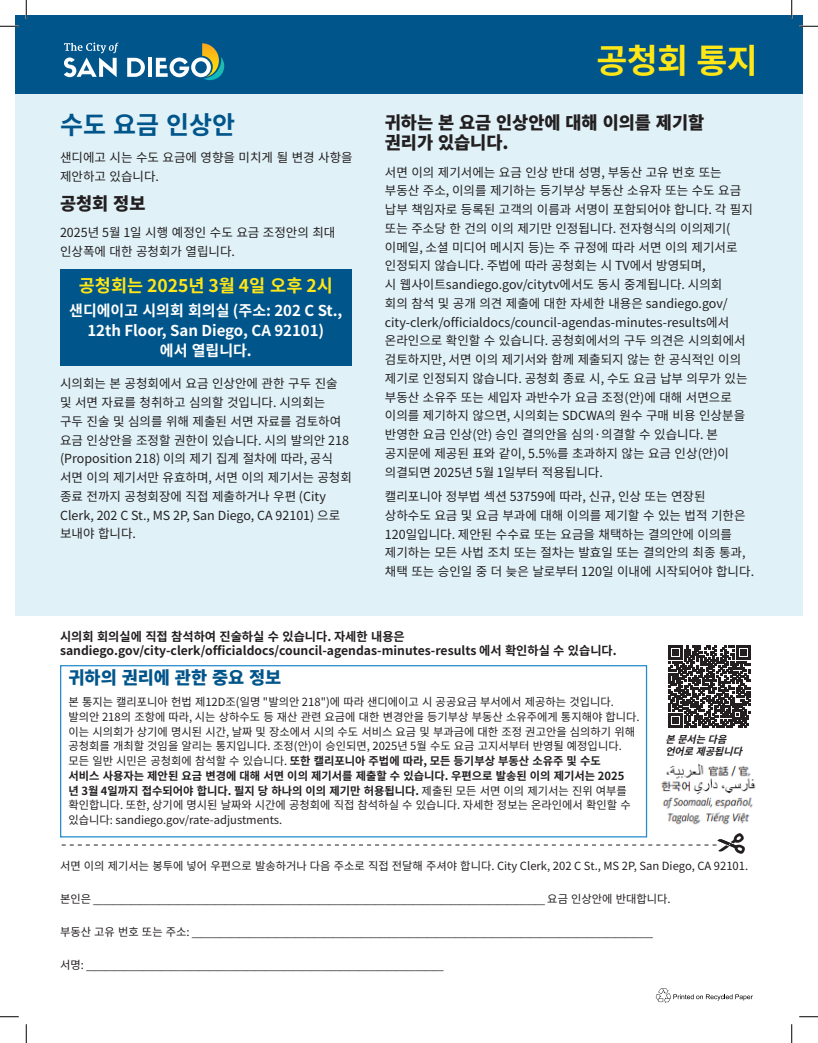
<style>
.page{position:relative;width:818px;height:1043px;background:#fff}
.page>*{position:absolute;margin:0;border:0;box-sizing:border-box;transform-origin:0 0}
.Subhead{font:700 33.75px "Noto Sans CJ Kkr";color:#ffe616}
.Subhead-2{font:700 25px "Noto Sans CJ Kkr";color:#00558b}
.Body_Text{font:900 17.5px/20px "Noto Sans CJ Kkr";color:#231f20}
.Body_Text-2{font:700 17.5px "Noto Sans CJ Kkr";color:#ffe616}
.Subhead_2{font:900 17.5px "Noto Sans CJ Kkr";color:#00558b}
.Body_Text-3{font:700 15px/20px "Noto Sans CJ Kkr";color:#fff;text-align:center}
.Body_Text-4{font:12.5px/18.8px "Noto Sans CJ Kkr";color:#231f20}
.Body_Text-5{font:700 12.25px/14.4px "Noto Sans CJ Kkr";color:#231f20}
.Body_Text-6{font:11.25px/14.8px "Noto Sans CJ Kkr";color:#231f20}
.Body_Text-7{font:11.25px "Merriweather";color:#231f20}
.Subhead-3{font:italic 700 10px/12.5px "Noto Sans CJ Kkr";color:#231f20}
.s1{font-weight:700}
.s2{font-family:"Noto Sans CJ Kkr"}
</style>
<div class="page">
<div style="left:15px;top:71px;width:787px;height:545px;background:#e0f2f8"></div>
<div style="left:15px;top:15px;width:787px;height:79px;background:#00558b"></div>
<svg style="left:62px;top:832px;width:683px;height:22px"></svg>
<svg style="left:655px;top:988px;width:97px;height:15px"></svg>
<svg style="left:668px;top:645px;width:82px;height:82px"></svg>
<img style="left:661px;top:764px;width:95px;height:61px">
<svg style="left:127px;top:58px;width:18px;height:19px"></svg>
<hr style="left:148px;top:58px;width:4px;height:19px;background:#fff">
<svg style="left:64px;top:43px;width:54px;height:34px"></svg>
<svg style="left:156px;top:43px;width:68px;height:37px"></svg>
<div style="left:60px;top:269px;width:291px;height:97px;background:#00558b"></div>
<div style="left:60px;top:665px;width:587px;height:172px;border:1px solid #238acb"></div>
<svg style="left:0;top:25px;width:19px;height:2px"></svg>
<svg style="left:799px;top:25px;width:19px;height:2px"></svg>
<svg style="left:0;top:1016px;width:19px;height:1px"></svg>
<svg style="left:799px;top:1016px;width:19px;height:1px"></svg>
<svg style="left:25px;top:0;width:2px;height:19px"></svg>
<svg style="left:25px;top:1024px;width:2px;height:18px"></svg>
<svg style="left:790px;top:0;width:2px;height:19px"></svg>
<svg style="left:791px;top:1024px;width:1px;height:18px"></svg>
<p class="Subhead-2" style="left:60px;top:111px;width:177px">수도 요금 인상안</p>
<p class="Body_Text-4" style="left:60px;top:148px;width:294px">샌디에고 시는 수도 요금에 영향을 미치게 될 변경 사항을 제안하고 있습니다.</p>
<p class="Body_Text" style="left:60px;top:193px;width:87px">공청회 정보</p>
<p class="Body_Text-4" style="left:60px;top:223px;width:277px">2025년 5월 1일 시행 예정인 수도 요금 조정안의 최대 인상폭에 대한 공청회가 열립니다.</p>
<p class="Body_Text-2" style="left:79px;top:276px;width:255px">공청회는 2025년 3월 4일 오후 2시</p>
<p class="Body_Text-3" style="left:69px;top:300px;width:275px">샌디에이고 시의회 회의실 (주소: 202 C St.,<br>12th Floor, San Diego, CA 92101)<br>에서 열립니다.</p>
<p class="Body_Text-4" style="left:60px;top:375px;width:293px">시의회는 본 공청회에서 요금 인상안에 관한 구두 진술 및 서면 자료를 청취하고 심의할 것입니다. 시의회는<br>구두 진술 및 심의를 위해 제출된 서면 자료를 검토하여 요금 인상안을 조정할 권한이 있습니다. 시의 발의안 218 (Proposition 218) 이의 제기 집계 절차에 따라, 공식 서면 이의 제기서만 유효하며, 서면 이의 제기서는 공청회 종료 전까지 공청회장에 직접 제출하거나 우편 (City<br>Clerk, 202 C St., MS 2P, San Diego, CA 92101) 으로 보내야 합니다.</p>
<p class="Subhead" style="left:596px;top:42px;width:163px">공청회 통지</p>
<p class="Body_Text" style="left:385px;top:113px;width:321px">귀하는 본 요금 인상안에 대해 이의를 제기할 권리가 있습니다.</p>
<p class="Body_Text-4" style="left:385px;top:163px;width:369px">서면 이의 제기서에는 요금 인상 반대 성명, 부동산 고유 번호 또는 부동산 주소, 이의를 제기하는 등기부상 부동산 소유자 또는 수도 요금 납부 책임자로 등록된 고객의 이름과 서명이 포함되어야 합니다. 각 필지 또는 주소당 한 건의 이의 제기만 인정됩니다. 전자형식의 이의제기( 이메일, 소셜 미디어 메시지 등)는 주 규정에 따라 서면 이의 제기서로 인정되지 않습니다. 주법에 따라 공청회는 시 TV에서 방영되며,<br>시 웹사이트sandiego.gov/citytv에서도 동시 중계됩니다. 시의회<br>회의 참석 및 공개 의견 제출에 대한 자세한 내용은 sandiego.gov/ city-clerk/officialdocs/council-agendas-minutes-results에서 온라인으로 확인할 수 있습니다. 공청회에서의 구두 의견은 시의회에서 검토하지만, 서면 이의 제기서와 함께 제출되지 않는 한 공식적인 이의 제기로 인정되지 않습니다. 공청회 종료 시, 수도 요금 납부 의무가 있는 부동산 소유주 또는 세입자 과반수가 요금 조정(안)에 대해 서면으로 이의를 제기하지 않으면, 시의회는 SDCWA의 원수 구매 비용 인상분을 반영한 요금 인상(안) 승인 결의안을 심의·의결할 수 있습니다. 본 공지문에 제공된 표와 같이, 5.5%를 초과하지 않는 요금 인상(안)이 의결되면 2025년 5월 1일부터 적용됩니다.</p>
<p class="Body_Text-4" style="left:385px;top:487px;width:371px">캘리포니아 정부법 섹션 53759에 따라, 신규, 인상 또는 연장된 상하수도 요금 및 요금 부과에 대해 이의를 제기할 수 있는 법적 기한은 120일입니다. 제안된 수수료 또는 요금을 채택하는 결의안에 이의를 제기하는 모든 사법 조치 또는 절차는 발효일 또는 결의안의 최종 통과, 채택 또는 승인일 중 더 늦은 날로부터 120일 이내에 시작되어야 합니다.</p>
<p class="Body_Text-5" style="left:60px;top:629px;width:558px">시의회 회의실에 직접 참석하여 진술하실 수 있습니다. 자세한 내용은 sandiego.gov/city-clerk/officialdocs/council-agendas-minutes-results 에서 확인하실 수 있습니다.</p>
<p class="Subhead_2" style="left:68px;top:667px;width:214px">귀하의 권리에 관한 중요 정보</p>
<p class="Body_Text-6" style="left:68px;top:694px;width:572px">본 통지는 캘리포니아 헌법 제12D조(일명 "발의안 218")에 따라 샌디에이고 시 공공요금 부서에서 제공하는 것입니다. 발의안 218의 조항에 따라, 시는 상하수도 등 재산 관련 요금에 대한 변경안을 등기부상 부동산 소유주에게 통지해야 합니다. 이는 시의회가 상기에 명시된 시간, 날짜 및 장소에서 시의 수도 서비스 요금 및 부과금에 대한 조정 권고안을 심의하기 위해 공청회를 개최할 것임을 알리는 통지입니다. 조정(안)이 승인되면, 2025년 5월 수도 요금 고지서부터 반영될 예정입니다. 모든 일반 시민은 공청회에 참석할 수 있습니다. <span class="s1">또한 캘리포니아 주법에 따라, 모든 등기부상 부동산 소유주 및 수도<br>서비스 사용자는 제안된 요금 변경에 대해 서면 이의 제기서를 제출할 수 있습니다. 우편으로 발송된 이의 제기서는 2025<br>년 3월 4일까지 접수되어야 합니다. 필지 당 하나의 이의 제기만 허용됩니다.</span> 제출된 모든 서면 이의 제기서는 진위 여부를 확인합니다. 또한, 상기에 명시된 날짜와 시간에 공청회에 직접 참석하실 수 있습니다. 자세한 정보는 온라인에서 확인할 수 있습니다: sandiego.gov/rate-adjustments.</p>
<p class="Subhead-3" style="left:665px;top:733px;width:84px">본문서는다음 언어로제공됩니다</p>
<p class="Body_Text-6" style="left:60px;top:858px;width:689px">서면 이의 제기서는 봉투에 넣어 우편으로 발송하거나 다음 주소로 직접 전달해 주셔야 합니다. City Clerk, 202 C St., MS 2P, San Diego, CA 92101.</p>
<p class="Body_Text-7" style="left:60px;top:891px;width:612px"><span class="s2">본인은</span> ________________________________________________ <span class="s2">요금 인상안에 반대합니다.</span></p>
<p class="Body_Text-7" style="left:60px;top:924px;width:594px"><span class="s2">부동산 고유 번호 또는 주소:</span> _________________________________________________</p>
<p class="Body_Text-7" style="left:60px;top:957px;width:385px"><span class="s2">서명:</span> ______________________________________</p>
</div>
